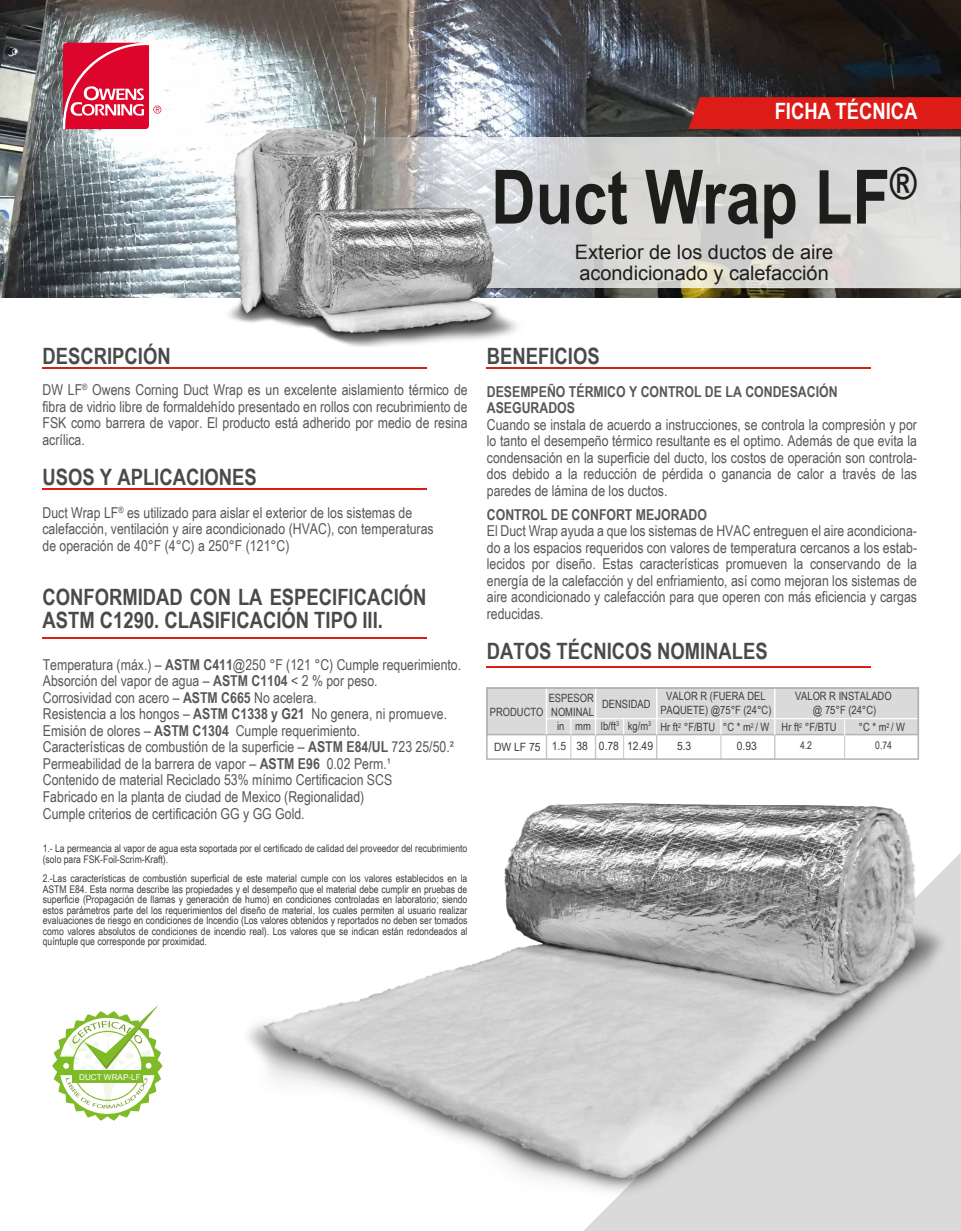
<style>
.page{position:relative;width:961px;height:1231px;background:#fff}
.page>*{position:absolute;margin:0;border:0;box-sizing:border-box;transform-origin:0 0}
.t1{font:700 75px "Arial Narrow";color:#1d1d1b}
.t2{font:700 22.5px/22.5px "Arial Narrow";color:#4a4a49}
.t3{font:700 22.5px "Arial Narrow";color:#fff}
.t4{font:19.95px/21px "Arial";color:#1d1d1b}
.t5{font:15px/16.5px "Arial Narrow";color:#575756;text-align:justify}
.t6{font:700 15px/16.5px "Arial Narrow";color:#575756}
.t7{font:11.4px/13.6px "Arial Narrow";color:#3c3c3b;text-align:center}
.t8{font:11.4px "Arial Narrow";color:#3c3c3b;scale:1.11 1}
.t9{font:10.5px/10.5px "Arial Narrow";color:#3c3c3b}
.t10{font:8.1px "Arial";color:#fff}
.t11{font:6.6px "Arial Narrow";color:#3c3c3b}
.s1{font-weight:700}
</style>
<div class="page">
<img style="left:0;top:0;width:960px;height:298px">
<img style="left:248px;top:688px;width:713px;height:543px">
<div style="left:688px;top:97px;width:273px;height:32px;background:#dd1c18"></div>
<hr style="left:42px;top:488px;width:384px;height:2px;background:#dd1c18">
<hr style="left:42px;top:367px;width:384px;height:2px;background:#dd1c18">
<hr style="left:487px;top:367px;width:384px;height:2px;background:#dd1c18">
<hr style="left:487px;top:666px;width:384px;height:2px;background:#dd1c18">
<div style="left:486px;top:687px;width:433px;height:48px;background:#dadada;border:2px solid #b3b3b2"></div>
<hr style="left:595px;top:725px;width:1px;height:34px;background:#c6c6c6">
<hr style="left:774px;top:718px;width:1px;height:41px;background:#c6c6c6">
<hr style="left:594px;top:688px;width:2px;height:46px;background:#fff">
<hr style="left:546px;top:725px;width:1px;height:34px;background:#c6c6c6">
<hr style="left:545px;top:687px;width:2px;height:47px;background:#fff">
<hr style="left:656px;top:725px;width:1px;height:34px;background:#c6c6c6">
<hr style="left:656px;top:688px;width:1px;height:46px;background:#fff">
<hr style="left:774px;top:688px;width:1px;height:46px;background:#fff">
<hr style="left:546px;top:718px;width:372px;height:1px;background:#fff">
<hr style="left:570px;top:725px;width:1px;height:34px;background:#c6c6c6">
<svg style="left:570px;top:719px;width:1px;height:15px"></svg>
<svg style="left:623px;top:719px;width:1px;height:38px"></svg>
<svg style="left:720px;top:719px;width:1px;height:38px"></svg>
<hr style="left:844px;top:719px;width:1px;height:40px;background:#c6c6c6">
<svg style="left:52px;top:1005px;width:111px;height:115px"></svg>
<div style="left:72px;top:1070px;width:71px;height:12px;background:#7fba27"></div>
<hr style="left:42px;top:637px;width:384px;height:2px;background:#dd1c18">
<svg style="left:63px;top:43px;width:98px;height:86px"></svg>
<div style="left:486px;top:687px;width:433px;height:73px;border:2px solid #b3b3b2"></div>
<svg style="left:844px;top:719px;width:1px;height:16px"></svg>
<svg style="left:546px;top:139px;width:411px;height:146px;background:#d7d7d5"></svg>
<div style="left:294px;top:136px;width:666px;height:152px;border:2px solid #fff"></div>
<img style="left:172px;top:109px;width:374px;height:238px">
<h2 class="t3" style="left:774px;top:94px;width:144px">FICHA TÉCNICA</h2>
<h1 class="t1" style="left:491px;top:140px;width:427px">Duct Wrap LF<sup>®</sup></h1>
<h3 class="t4" style="left:575px;top:242px;width:260px">Exterior de los ductos de aire acondicionado y calefacción</h3>
<h2 class="t2" style="left:42px;top:343px;width:130px">DESCRIPCIÓN</h2>
<p class="t5" style="left:42px;top:381px;width:426px">DW LF<sup>®</sup> Owens Corning Duct Wrap es un excelente aislamiento térmico de fibra de vidrio libre de formaldehído presentado en rollos con recubrimiento de FSK como barrera de vapor. El producto está adherido por medio de resina acrílica.</p>
<h2 class="t2" style="left:42px;top:465px;width:216px">USOS Y APLICACIONES</h2>
<p class="t5" style="left:42px;top:504px;width:393px;text-align:left">Duct Wrap LF<sup>®</sup> es utilizado para aislar el exterior de los sistemas de calefacción, ventilación y aire acondicionado (HVAC), con temperaturas de operación de 40°F (4°C) a 250°F (121°C)</p>
<h2 class="t2" style="left:42px;top:585px;width:385px">CONFORMIDAD CON LA ESPECIFICACIÓN<br>ASTM C1290. CLASIFICACIÓN TIPO III.</h2>
<p class="t5" style="left:43px;top:656px;width:420px;text-align:left">Temperatura (máx.) – <span class="s1">ASTM C411</span>@250 °F (121 °C) Cumple requerimiento.<br>Absorción del vapor de agua – <span class="s1">ASTM C1104</span> &lt; 2 % por peso.<br>Corrosividad con acero – <span class="s1">ASTM C665</span> No acelera.<br>Resistencia a los hongos – <span class="s1">ASTM C1338 y G21</span> No genera, ni promueve.<br>Emisión de olores – <span class="s1">ASTM C1304</span> Cumple requerimiento.<br>Características de combustión de la superficie – <span class="s1">ASTM E84/UL</span> 723 25/50.²<br>Permeabilidad de la barrera de vapor – <span class="s1">ASTM E96</span> 0.02 Perm.¹<br>Contenido de material Reciclado 53% mínimo Certificacion SCS<br>Fabricado en la planta de ciudad de Mexico (Regionalidad)<br>Cumple criterios de certificación GG y GG Gold.</p>
<p class="t9" style="left:43px;top:842px;width:426px">1.- La permeancia al vapor de agua esta soportada por el certificado de calidad del proveedor del recubrimiento (solo para FSK-Foil-Scrim-Kraft).</p>
<p class="t9" style="left:43px;top:872px;width:426px;text-align:justify">2.-Las características de combustión superficial de este material cumple con los valores establecidos en la ASTM E84. Esta norma describe las propiedades y el desempeño que el material debe cumplir en pruebas de superficie (Propagación de llamas y generación de humo) en condiciones controladas en laboratorio; siendo estos parámetros parte del los requerimientos del diseño de material, los cuales permiten al usuario realizar evaluaciones de riesgo en condiciones de Incendio (Los valores obtenidos y reportados no deben ser tomados como valores absolutos de condiciones de incendio real). Los valores que se indican están redondeados al quíntuple que corresponde por proximidad.</p>
<h2 class="t2" style="left:487px;top:343px;width:114px">BENEFICIOS</h2>
<p class="t6" style="left:487px;top:382px;width:352px">DESEMPEÑO TÉRMICO Y CONTROL DE LA CONDESACIÓN<br>ASEGURADOS</p>
<p class="t5" style="left:487px;top:415px;width:431px">Cuando se instala de acuerdo a instrucciones, se controla la compresión y por lo tanto el desempeño térmico resultante es el optimo. Además de que evita la condensación en la superficie del ducto, los costos de operación son controla&shy;dos debido a la reducción de pérdida o ganancia de calor a través de las paredes de lámina de los ductos.</p>
<p class="t6" style="left:487px;top:505px;width:222px">CONTROL DE CONFORT MEJORADO</p>
<p class="t5" style="left:487px;top:522px;width:432px">El Duct Wrap ayuda a que los sistemas de HVAC entreguen el aire acondiciona&shy;do a los espacios requeridos con valores de temperatura cercanos a los estab&shy;lecidos por diseño. Estas características promueven la conservando de la energía de la calefacción y del enfriamiento, así como mejoran los sistemas de aire acondicionado y calefacción para que operen con más eficiencia y cargas reducidas.</p>
<h2 class="t2" style="left:487px;top:639px;width:282px">DATOS TÉCNICOS NOMINALES</h2>
<p class="t7" style="left:548px;top:690px;width:47px;text-align:left">ESPESOR<br>NOMINAL</p>
<p class="t7" style="left:602px;top:696px;width:50px">DENSIDAD</p>
<p class="t8" style="left:494px;top:737px;width:145px">DW LF 75 1.5 38 0.78 12.49</p>
<p class="t8" style="left:677px;top:737px;width:14px">5.3</p>
<p class="t8" style="left:737px;top:737px;width:20px">0.93</p>
<p class="t7" style="left:660px;top:689px;width:113px">VALOR R (FUERA DEL<br>PAQUETE) @75°F (24°C)</p>
<p class="t7" style="left:795px;top:689px;width:98px">VALOR R INSTALADO @ 75°F (24°C)</p>
<p class="t7" style="left:723px;top:720px;width:48px">°C * m<sup>2</sup> / W</p>
<p class="t9" style="left:800px;top:740px;width:13px">4.2</p>
<p class="t9" style="left:875px;top:740px;width:18px">0.74</p>
<p class="t7" style="left:490px;top:704px;width:55px">PRODUCTO</p>
<p class="t7" style="left:557px;top:718px;width:35px">in mm</p>
<p class="t7" style="left:628px;top:718px;width:25px">kg/m<sup>3</sup></p>
<p class="t11" style="left:616px;top:719px;width:5px">3</p>
<p class="t7" style="left:601px;top:718px;width:17px">lb/ft</p>
<p class="t7" style="left:660px;top:720px;width:56px">Hr ft<sup>2</sup> °F/BTU</p>
<p class="t7" style="left:781px;top:720px;width:56px">Hr ft<sup>2</sup> °F/BTU</p>
<p class="t7" style="left:858px;top:720px;width:48px">°C * m<sup>2</sup> / W</p>
<p class="t10" style="left:79px;top:1071px;width:63px">DUCT WRAP-LF</p>
</div>
